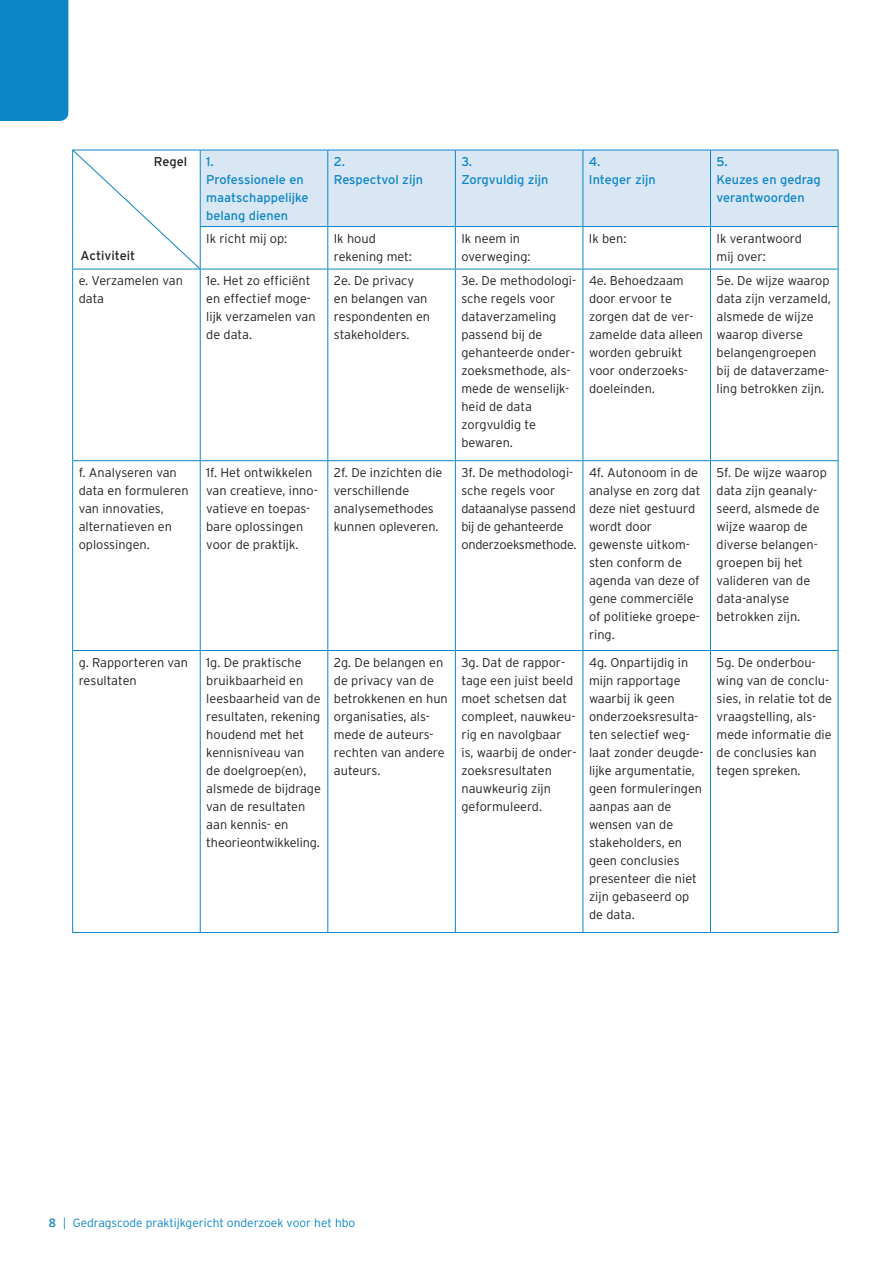
<style>
.page{position:relative;width:893px;height:1263px;background:#fff}
.page>*{position:absolute;margin:0;border:0;box-sizing:border-box;transform-origin:0 0}
.t1{font:300 12.75px/18px "Interstate";color:#231f20}
.t2{font:12.75px/18px "Interstate";color:#0c86c6}
.t3{font:300 12.75px/18px "Interstate";letter-spacing:-.02em;color:#231f20}
.t4{font:12.75px "Interstate";color:#231f20}
.t5{font:300 12px "Interstate";color:#0c86c6}
.s1{font-family:"Caecilia";font-weight:700}
</style>
<div class="page">
<div style="left:0;top:0;width:68px;height:121px;background:#0c86c6"></div>
<div style="left:201px;top:151px;width:637px;height:75px;background:#d9e6f4"></div>
<hr style="left:200px;top:150px;width:128px;height:1px;background:#0c86c6">
<hr style="left:328px;top:150px;width:127px;height:1px;background:#0c86c6">
<hr style="left:327px;top:150px;width:1px;height:76px;background:#0c86c6">
<hr style="left:455px;top:150px;width:128px;height:1px;background:#0c86c6">
<hr style="left:455px;top:150px;width:1px;height:76px;background:#0c86c6">
<hr style="left:583px;top:150px;width:127px;height:1px;background:#0c86c6">
<hr style="left:583px;top:150px;width:1px;height:76px;background:#0c86c6">
<hr style="left:710px;top:150px;width:128px;height:1px;background:#0c86c6">
<hr style="left:710px;top:150px;width:1px;height:76px;background:#0c86c6">
<hr style="left:838px;top:150px;width:1px;height:76px;background:#0c86c6">
<hr style="left:200px;top:226px;width:128px;height:1px;background:#0c86c6">
<hr style="left:328px;top:226px;width:127px;height:1px;background:#0c86c6">
<hr style="left:327px;top:227px;width:1px;height:42px;background:#0c86c6">
<hr style="left:455px;top:226px;width:128px;height:1px;background:#0c86c6">
<hr style="left:455px;top:227px;width:1px;height:42px;background:#0c86c6">
<hr style="left:583px;top:226px;width:127px;height:1px;background:#0c86c6">
<hr style="left:583px;top:227px;width:1px;height:42px;background:#0c86c6">
<hr style="left:710px;top:226px;width:128px;height:1px;background:#0c86c6">
<hr style="left:710px;top:227px;width:1px;height:42px;background:#0c86c6">
<hr style="left:838px;top:227px;width:1px;height:42px;background:#0c86c6">
<hr style="left:72px;top:269px;width:1px;height:191px;background:#0c86c6">
<hr style="left:200px;top:269px;width:128px;height:1px;background:#0c86c6">
<hr style="left:200px;top:269px;width:1px;height:191px;background:#0c86c6">
<hr style="left:328px;top:269px;width:127px;height:1px;background:#0c86c6">
<hr style="left:327px;top:269px;width:1px;height:191px;background:#0c86c6">
<hr style="left:455px;top:269px;width:128px;height:1px;background:#0c86c6">
<hr style="left:455px;top:269px;width:1px;height:191px;background:#0c86c6">
<hr style="left:583px;top:269px;width:127px;height:1px;background:#0c86c6">
<hr style="left:583px;top:269px;width:1px;height:191px;background:#0c86c6">
<hr style="left:710px;top:269px;width:128px;height:1px;background:#0c86c6">
<hr style="left:710px;top:269px;width:1px;height:191px;background:#0c86c6">
<hr style="left:838px;top:269px;width:1px;height:191px;background:#0c86c6">
<hr style="left:72px;top:460px;width:128px;height:1px;background:#0c86c6">
<hr style="left:72px;top:461px;width:1px;height:189px;background:#0c86c6">
<hr style="left:200px;top:460px;width:128px;height:1px;background:#0c86c6">
<hr style="left:200px;top:461px;width:1px;height:189px;background:#0c86c6">
<hr style="left:328px;top:460px;width:127px;height:1px;background:#0c86c6">
<hr style="left:327px;top:461px;width:1px;height:189px;background:#0c86c6">
<hr style="left:455px;top:460px;width:128px;height:1px;background:#0c86c6">
<hr style="left:455px;top:461px;width:1px;height:189px;background:#0c86c6">
<hr style="left:583px;top:460px;width:127px;height:1px;background:#0c86c6">
<hr style="left:583px;top:461px;width:1px;height:189px;background:#0c86c6">
<hr style="left:710px;top:460px;width:128px;height:1px;background:#0c86c6">
<hr style="left:710px;top:461px;width:1px;height:189px;background:#0c86c6">
<hr style="left:838px;top:461px;width:1px;height:189px;background:#0c86c6">
<hr style="left:72px;top:650px;width:128px;height:1px;background:#0c86c6">
<hr style="left:72px;top:651px;width:1px;height:281px;background:#0c86c6">
<hr style="left:200px;top:650px;width:128px;height:1px;background:#0c86c6">
<hr style="left:200px;top:651px;width:1px;height:281px;background:#0c86c6">
<hr style="left:328px;top:650px;width:127px;height:1px;background:#0c86c6">
<hr style="left:327px;top:651px;width:1px;height:281px;background:#0c86c6">
<hr style="left:455px;top:650px;width:128px;height:1px;background:#0c86c6">
<hr style="left:455px;top:651px;width:1px;height:281px;background:#0c86c6">
<hr style="left:583px;top:650px;width:127px;height:1px;background:#0c86c6">
<hr style="left:583px;top:651px;width:1px;height:281px;background:#0c86c6">
<hr style="left:710px;top:650px;width:128px;height:1px;background:#0c86c6">
<hr style="left:710px;top:651px;width:1px;height:281px;background:#0c86c6">
<hr style="left:838px;top:651px;width:1px;height:281px;background:#0c86c6">
<hr style="left:72px;top:932px;width:128px;height:1px;background:#0c86c6">
<hr style="left:200px;top:932px;width:128px;height:1px;background:#0c86c6">
<hr style="left:328px;top:932px;width:127px;height:1px;background:#0c86c6">
<hr style="left:455px;top:932px;width:128px;height:1px;background:#0c86c6">
<hr style="left:583px;top:932px;width:127px;height:1px;background:#0c86c6">
<hr style="left:710px;top:932px;width:128px;height:1px;background:#0c86c6">
<svg style="left:72px;top:149px;width:129px;height:121px"></svg>
<p class="t4" style="left:81px;top:249px;width:56px">Activiteit</p>
<p class="t4" style="left:154px;top:155px;width:35px">Regel</p>
<p class="t2" style="left:206px;top:153px;width:104px">1.<br>Professionele en maatschappelijke belang dienen</p>
<p class="t2" style="left:334px;top:153px;width:91px">2.<br>Respectvol zijn</p>
<p class="t2" style="left:461px;top:153px;width:89px">3.<br>Zorgvuldig zijn</p>
<p class="t2" style="left:589px;top:153px;width:68px">4.<br>Integer zijn</p>
<p class="t2" style="left:716px;top:153px;width:106px">5.<br>Keuzes en gedrag verantwoorden</p>
<p class="t1" style="left:206px;top:229px;width:83px">Ik richt mij op:</p>
<p class="t1" style="left:334px;top:229px;width:80px">Ik houd rekening met:</p>
<p class="t1" style="left:461px;top:229px;width:71px">Ik neem in overweging:</p>
<p class="t1" style="left:589px;top:229px;width:39px">Ik ben:</p>
<p class="t1" style="left:716px;top:229px;width:87px">Ik verantwoord mij over:</p>
<p class="t1" style="left:79px;top:272px;width:106px">e. Verzamelen van data</p>
<p class="t1" style="left:206px;top:272px;width:111px">1e. Het zo efficiënt en effectief moge&shy;lijk verzamelen van de data.</p>
<p class="t1" style="left:334px;top:272px;width:98px">2e. De privacy en belangen van respondenten en stakeholders.</p>
<p class="t1" style="left:461px;top:272px;width:116px">3e. De methodologi&shy;sche regels voor dataverzameling passend bij de gehanteerde onder&shy;zoeksmethode, als&shy;mede de wenselijk&shy;heid de data zorgvuldig te bewaren.</p>
<p class="t1" style="left:589px;top:272px;width:116px">4e. Behoedzaam door ervoor te zorgen dat de ver&shy;zamelde data alleen worden gebruikt voor onderzoeks&shy;doeleinden.</p>
<p class="t1" style="left:717px;top:272px;width:116px">5e. De wijze waarop data zijn verzameld, alsmede de wijze waarop diverse belangengroepen bij de dataverzame&shy;ling betrokken zijn.</p>
<p class="t1" style="left:79px;top:463px;width:111px">f. Analyseren van data en formuleren van innovaties, alternatieven en oplossingen.</p>
<p class="t1" style="left:206px;top:463px;width:113px">1f. Het ontwikkelen van creatieve, inno&shy;vatieve en toepas&shy;bare oplossingen voor de praktijk.</p>
<p class="t1" style="left:334px;top:463px;width:110px">2f. De inzichten die verschillende analysemethodes kunnen opleveren.</p>
<p class="t3" style="left:461px;top:463px;width:116px">3f. De methodologi&shy;sche regels voor dataanalyse passend bij de gehanteerde onderzoeksmethode.</p>
<p class="t1" style="left:589px;top:463px;width:113px">4f. Autonoom in de analyse en zorg dat deze niet gestuurd wordt door gewenste uitkom&shy;sten conform de agenda van deze of gene commerciële of politieke groepe&shy;ring.</p>
<p class="t1" style="left:717px;top:464px;width:112px">5f. De wijze waarop data zijn geanaly&shy;seerd, alsmede de wijze waarop de diverse belangen&shy;groepen bij het valideren van de data-analyse betrokken zijn.</p>
<p class="t1" style="left:79px;top:653px;width:111px">g. Rapporteren van resultaten</p>
<p class="t1" style="left:206px;top:653px;width:116px">1g. De praktische bruikbaarheid en leesbaarheid van de resultaten, rekening houdend met het kennisniveau van de doelgroep(en), alsmede de bijdrage van de resultaten aan kennis- en theorieontwikkeling.</p>
<p class="t1" style="left:334px;top:653px;width:115px">2g. De belangen en de privacy van de betrokkenen en hun organisaties, als&shy;mede de auteurs&shy;rechten van andere auteurs.</p>
<p class="t1" style="left:461px;top:653px;width:117px">3g. Dat de rappor&shy;tage een juist beeld moet schetsen dat compleet, nauwkeu&shy;rig en navolgbaar is, waarbij de onder&shy;zoeksresultaten nauwkeurig zijn geformuleerd.</p>
<p class="t1" style="left:589px;top:653px;width:116px">4g. Onpartijdig in mijn rapportage waarbij ik geen onderzoeksresulta&shy;ten selectief weg&shy;laat zonder deugde&shy;lijke argumentatie, geen formuleringen aanpas aan de wensen van de stakeholders, en geen conclusies presenteer die niet zijn gebaseerd op de data.</p>
<p class="t1" style="left:717px;top:653px;width:117px">5g. De onderbou&shy;wing van de conclu&shy;sies, in relatie tot de vraagstelling, als&shy;mede informatie die de conclusies kan tegen spreken.</p>
<p class="t5" style="left:49px;top:1216px;width:308px"><span class="s1">8</span> | Gedragscode praktijkgericht onderzoek voor het hbo</p>
</div>
